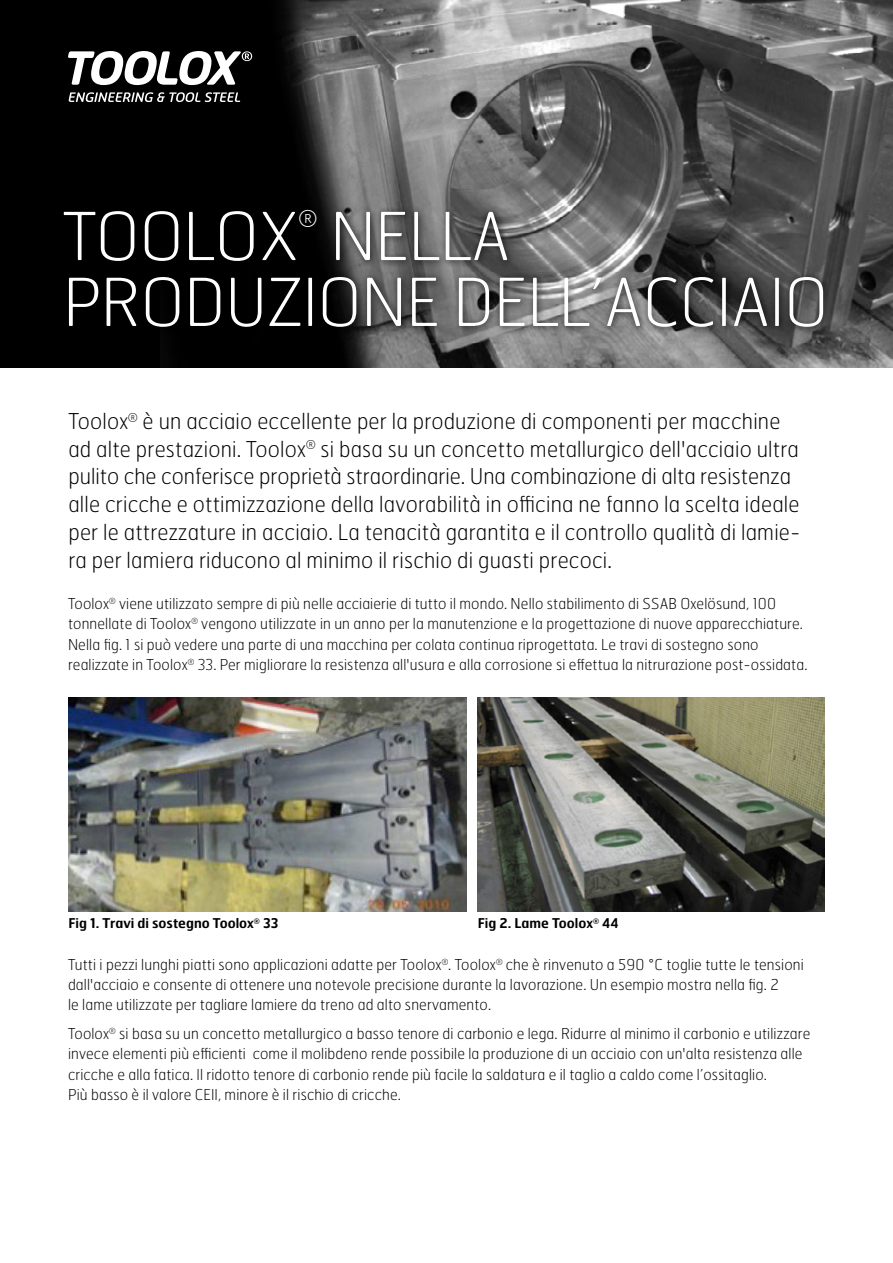
<style>
.page{position:relative;width:893px;height:1263px;background:#fff}
.page>*{position:absolute;margin:0;border:0;box-sizing:border-box;transform-origin:0 0}
.t1{font:100 65.85px/65.8px "Hermes FB";letter-spacing:-.01em;color:#fff}
.t2{font:100 24px "Hermes FB";color:#fff}
.Body{font:100 21.75px/27.8px "Hermes FB";letter-spacing:.01em;color:#000}
.Body-2{font:100 15px/20.2px "Hermes FB";letter-spacing:.01em;color:#000}
.t3{font:600 13.5px "Hermes FB";color:#000}
</style>
<div class="page">
<div style="left:0;top:0;width:893px;height:368px;background:#000"></div>
<img style="left:179px;top:0;width:714px;height:368px">
<div style="left:60px;top:205px;width:771px;height:130px;background:#000;opacity:.75"></div>
<svg style="left:68px;top:51px;width:184px;height:34px"></svg>
<svg style="left:69px;top:92px;width:171px;height:10px"></svg>
<img style="left:68px;top:697px;width:398px;height:215px">
<img style="left:478px;top:697px;width:347px;height:215px">
<p class="t1" style="left:63px;top:202px;width:238px">TOOLOX</p>
<p class="t2" style="left:299px;top:203px;width:20px">®</p>
<p class="t1" style="left:63px;top:202px;width:767px;text-indent:267px">NELLA<br>PRODUZIONE DELL’ACCIAIO</p>
<p class="Body" style="left:68px;top:407px;width:734px">Toolox<sup>®</sup> è un acciaio eccellente per la produzione di componenti per macchine ad alte prestazioni. Toolox<sup>®</sup> si basa su un concetto metallurgico dell'acciaio ultra pulito che conferisce proprietà straordinarie. Una combinazione di alta resistenza alle cricche e ottimizzazione della lavorabilità in officina ne fanno la scelta ideale per le attrezzature in acciaio. La tenacità garantita e il controllo qualità di lamie&shy;ra per lamiera riducono al minimo il rischio di guasti precoci.</p>
<p class="Body-2" style="left:68px;top:593px;width:741px">Toolox<sup>®</sup> viene utilizzato sempre di più nelle acciaierie di tutto il mondo. Nello stabilimento di SSAB Oxelösund, 100 tonnellate di Toolox<sup>®</sup> vengono utilizzate in un anno per la manutenzione e la progettazione di nuove apparecchiature.<br>Nella fig. 1 si può vedere una parte di una macchina per colata continua riprogettata. Le travi di sostegno sono realizzate in Toolox<sup>®</sup> 33. Per migliorare la resistenza all'usura e alla corrosione si effettua la nitrurazione post-ossidata.</p>
<p class="t3" style="left:68px;top:914px;width:211px">Fig 1. Travi di sostegno Toolox<sup>®</sup> 33</p>
<p class="t3" style="left:478px;top:914px;width:143px">Fig 2. Lame Toolox<sup>®</sup> 44</p>
<p class="Body-2" style="left:68px;top:954px;width:737px">Tutti i pezzi lunghi piatti sono applicazioni adatte per Toolox<sup>®</sup>. Toolox<sup>®</sup> che è rinvenuto a 590 °C toglie tutte le tensioni dall'acciaio e consente di ottenere una notevole precisione durante la lavorazione. Un esempio mostra nella fig. 2<br>le lame utilizzate per tagliare lamiere da treno ad alto snervamento.</p>
<p class="Body-2" style="left:68px;top:1023px;width:744px">Toolox<sup>®</sup> si basa su un concetto metallurgico a basso tenore di carbonio e lega. Ridurre al minimo il carbonio e utilizzare invece elementi più efficienti come il molibdeno rende possibile la produzione di un acciaio con un'alta resistenza alle cricche e alla fatica. Il ridotto tenore di carbonio rende più facile la saldatura e il taglio a caldo come l’ossitaglio.<br>Più basso è il valore CEII, minore è il rischio di cricche.</p>
</div>
